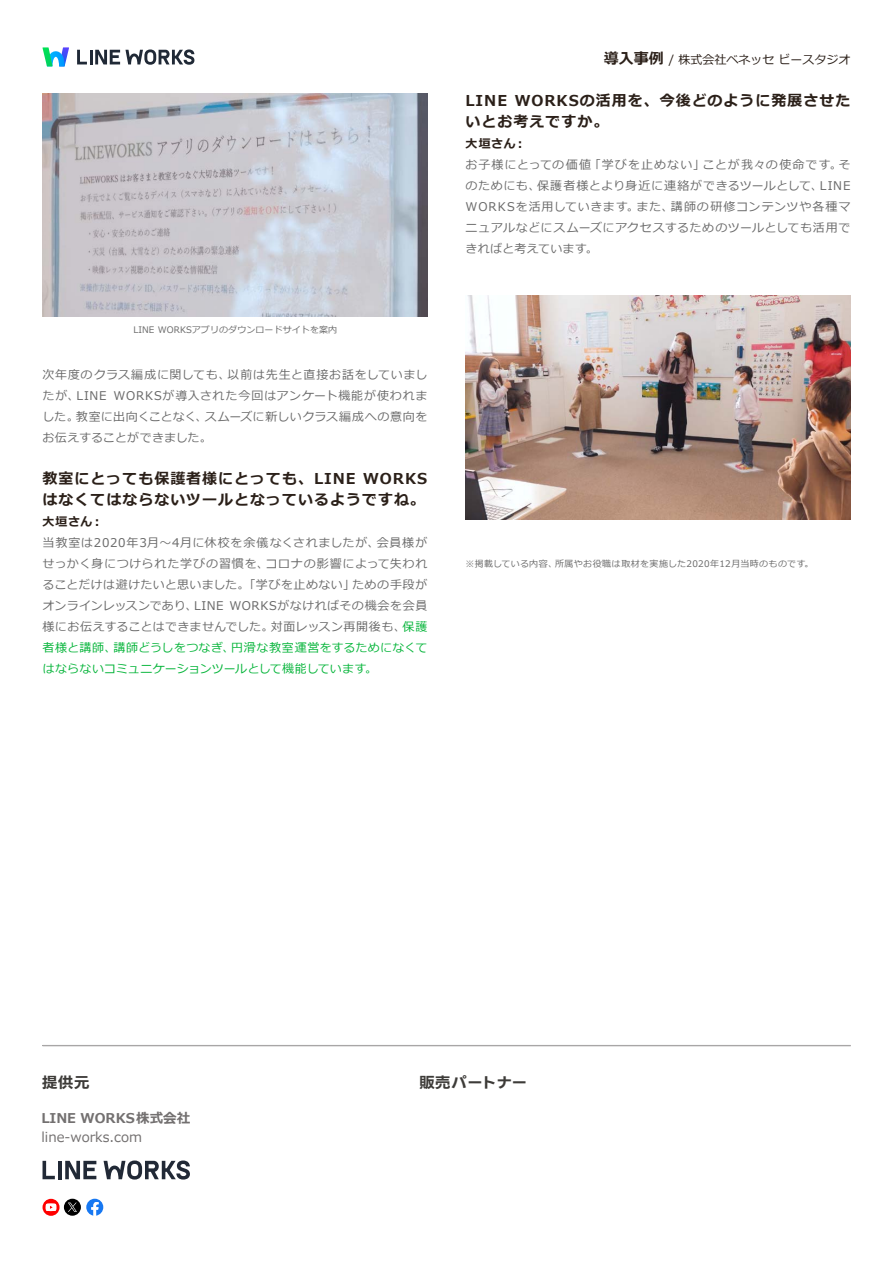
<style>
.page{position:relative;width:893px;height:1263px;background:#fff}
.page>*{position:absolute;margin:0;border:0;box-sizing:border-box;transform-origin:0 0}
.t1{font:700 15px/21px "Meiryo";letter-spacing:.065em;color:#2b2019}
.t2{font:700 15px "LINE Seed JP OTF";color:#3d3b38;scale:1.06 1}
.t3{font:13.5px "Meiryo";color:#737070}
.t4{font:700 13.5px "Meiryo";color:#737070}
.t5{font:12px/21px "Meiryo";letter-spacing:.045em;color:#6a6a6a}
.t6{font:12px/21px "Meiryo";letter-spacing:.02em;color:#07b53b}
.t7{font:12px/21px "Meiryo";letter-spacing:.065em;color:#6a6a6a}
.t8{font:12px "Meiryo";letter-spacing:.015em;color:#6a6a6a}
.t9{font:12px/21px "Meiryo";color:#6a6a6a}
.t10{font:12px "Meiryo";letter-spacing:.08em;color:#6a6a6a}
.t11{font:12px "Meiryo";color:#2b2019}
.t12{font:700 12px "Meiryo";letter-spacing:.045em;color:#2b2019}
.t13{font:12px "Meiryo";letter-spacing:.07em;color:#6a6a6a}
.t14{font:12px "Meiryo";letter-spacing:.09em;color:#6a6a6a}
.t15{font:9px "Meiryo";letter-spacing:.04em;color:#6a6a6a}
.t16{font:9px "Meiryo";letter-spacing:.01em;color:#6b6b6b}
.t17{font:9px "Meiryo";letter-spacing:.02em;color:#6a6a6a}
</style>
<div class="page">
<svg style="left:42px;top:47px;width:27px;height:19px"></svg>
<svg style="left:77px;top:50px;width:10px;height:14px"></svg>
<hr style="left:90px;top:50px;width:3px;height:14px;background:#202936">
<svg style="left:95px;top:49px;width:99px;height:16px"></svg>
<svg style="left:86px;top:1199px;width:17px;height:17px"></svg>
<div style="left:42px;top:1045px;width:808px;height:1px;border:1px solid #a8a6a6"></div>
<svg style="left:43px;top:1161px;width:12px;height:18px"></svg>
<hr style="left:58px;top:1161px;width:4px;height:18px;background:#212936">
<svg style="left:65px;top:1161px;width:31px;height:18px"></svg>
<svg style="left:104px;top:1160px;width:86px;height:19px"></svg>
<div style="left:64px;top:1199px;width:17px;height:17px;background:#000;border-radius:50%"></div>
<svg style="left:68px;top:1202px;width:9px;height:10px"></svg>
<svg style="left:43px;top:1199px;width:17px;height:17px"></svg>
<img style="left:466px;top:296px;width:384px;height:223px">
<img style="left:43px;top:94px;width:384px;height:223px">
<p class="t1" style="left:604px;top:49px;width:61px">導入事例</p>
<p class="t11" style="left:669px;top:51px;width:183px">/ 株式会社ベネッセビースタジオ</p>
<p class="t1" style="left:515px;top:91px;width:337px">WORKSの活用を、今後どのように発展させた</p>
<p class="t1" style="left:466px;top:91px;width:144px">LINE<br>いとお考えですか。</p>
<p class="t12" style="left:466px;top:135px;width:62px">大垣さん：</p>
<p class="t14" style="left:589px;top:157px;width:117px">「学びを止めない」</p>
<p class="t10" style="left:702px;top:157px;width:141px">ことが我々の使命です。</p>
<p class="t13" style="left:466px;top:157px;width:127px">お子様にとっての価値</p>
<p class="t5" style="left:838px;top:155px;width:13px">そ</p>
<p class="t5" style="left:537px;top:176px;width:287px">保護者様とより身近に連絡ができるツールとして、</p>
<p class="t5" style="left:466px;top:176px;width:76px">のためにも、</p>
<p class="t5" style="left:820px;top:176px;width:32px">LINE</p>
<p class="t16" style="left:133px;top:324px;width:205px">LINE WORKSアプリのダウンロードサイトを案内</p>
<p class="t7" style="left:114px;top:365px;width:315px;text-indent:-71px">次年度のクラス編成に関しても、<br>WORKSが導入された今回はアンケート機能が使われま</p>
<p class="t5" style="left:228px;top:365px;width:201px">以前は先生と直接お話をしていまし</p>
<p class="t5" style="left:43px;top:386px;width:38px">たが、</p>
<p class="t5" style="left:76px;top:386px;width:32px">LINE</p>
<p class="t5" style="left:205px;top:407px;width:224px">スムーズに新しいクラス編成への意向を</p>
<p class="t8" style="left:76px;top:409px;width:133px">教室に出向くことなく、</p>
<p class="t9" style="left:43px;top:407px;width:171px">した。<br>お伝えすることができました。</p>
<p class="t1" style="left:43px;top:469px;width:384px">教室にとっても保護者様にとっても、LINE<br>はなくてはならないツールとなっているようですね。</p>
<p class="t12" style="left:43px;top:513px;width:62px">大垣さん：</p>
<p class="t5" style="left:377px;top:533px;width:52px">会員様が</p>
<p class="t1" style="left:363px;top:469px;width:66px">WORKS</p>
<p class="t5" style="left:266px;top:533px;width:163px;text-indent:-223px">当教室は2020年3月～4月に休校を余儀なくされましたが、<br>コロナの影響によって失われ</p>
<p class="t5" style="left:43px;top:554px;width:228px">せっかく身につけられた学びの習慣を、</p>
<p class="t5" style="left:230px;top:575px;width:199px;text-indent:-187px">ることだけは避けたいと思いました。「学びを止めない」<br>WORKSがなければその機会を会員</p>
<p class="t5" style="left:352px;top:575px;width:77px">ための手段が</p>
<p class="t9" style="left:43px;top:596px;width:156px">オンラインレッスンであり、</p>
<p class="t5" style="left:194px;top:596px;width:31px">LINE</p>
<p class="t5" style="left:271px;top:617px;width:136px">対面レッスン再開後も、</p>
<p class="t6" style="left:402px;top:617px;width:26px">保護</p>
<p class="t8" style="left:43px;top:619px;width:233px">様にお伝えすることはできませんでした。</p>
<p class="t6" style="left:231px;top:638px;width:198px">円滑な教室運営をするためになくて</p>
<p class="t6" style="left:114px;top:638px;width:122px">講師どうしをつなぎ、</p>
<p class="t6" style="left:43px;top:638px;width:336px">者様と講師、<br>はならないコミュニケーションツールとして機能しています。</p>
<p class="t10" style="left:671px;top:199px;width:181px">講師の研修コンテンツや各種マ</p>
<p class="t5" style="left:466px;top:197px;width:386px">WORKSを活用していきます。<br>ニュアルなどにスムーズにアクセスするためのツールとしても活用できればと考えています。</p>
<p class="t5" style="left:636px;top:197px;width:39px">また、</p>
<p class="t15" style="left:555px;top:557px;width:260px">所属やお役職は取材を実施した2020年12月当時のものです。</p>
<p class="t17" style="left:466px;top:557px;width:93px">※掲載している内容、</p>
<p class="t2" style="left:42px;top:1074px;width:47px">提供元</p>
<p class="t4" style="left:41px;top:1109px;width:150px">LINE WORKS株式会社</p>
<p class="t3" style="left:42px;top:1128px;width:102px">line-works.com</p>
<p class="t2" style="left:419px;top:1074px;width:104px">販売パートナー</p>
</div>
